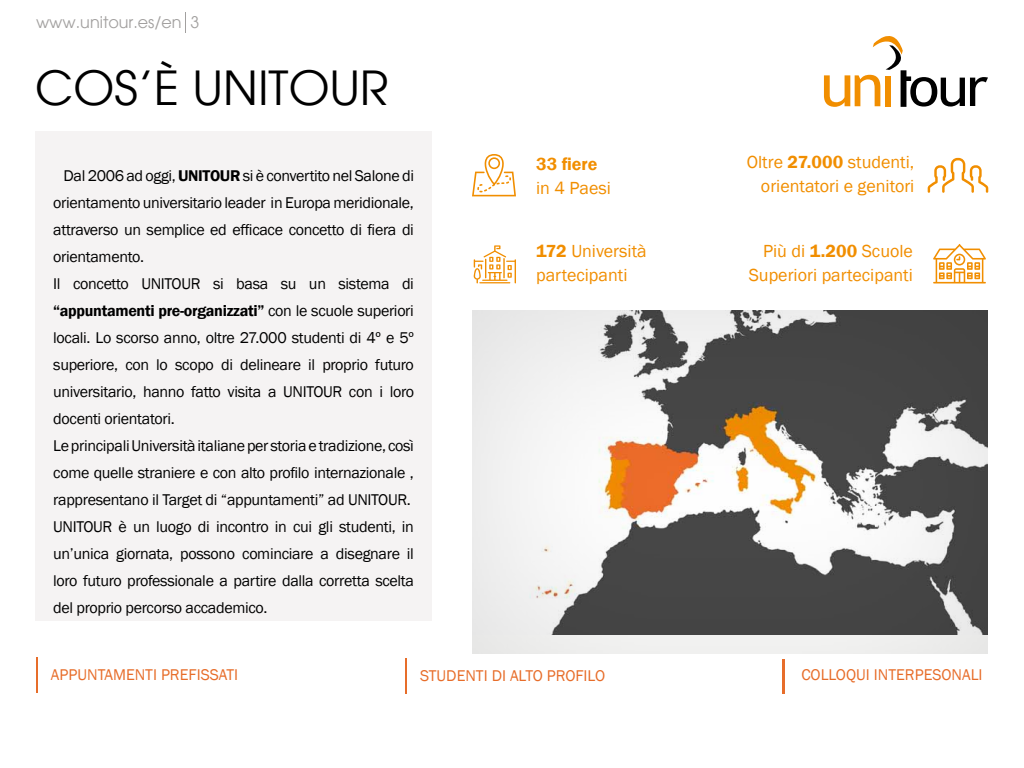
<style>
.page{position:relative;width:1024px;height:768px;background:#fff}
.page>*{position:absolute;margin:0;border:0;box-sizing:border-box;transform-origin:0 0}
.t1{font:47px "Avant Garde";color:#000}
.t2{font:18px/24px "Franklin Gothic";color:#f18e00;text-align:right}
.t3{font:600 18px "Franklin Gothic";color:#f18e00}
.t4{font:16px/27px "Franklin Gothic";letter-spacing:-.02em;color:#000}
.t5{font:16px "Franklin Gothic";color:#e76d2a}
.t6{font:16px "Avant Garde";color:#a2a09f}
.s1{font-weight:600}
</style>
<div class="page">
<svg style="left:185px;top:13px;width:1px;height:20px"></svg>
<div style="left:35px;top:131px;width:397px;height:490px;background:#f5f3f3"></div>
<hr style="left:36px;top:657px;width:2px;height:36px;background:#e76d2a">
<hr style="left:405px;top:658px;width:2px;height:36px;background:#e76d2a">
<hr style="left:782px;top:659px;width:3px;height:35px;background:#e76d2a">
<div style="left:471px;top:309px;width:518px;height:346px;background:#000;opacity:.14"></div>
<svg style="left:474px;top:245px;width:42px;height:38px"></svg>
<svg style="left:472px;top:154px;width:44px;height:42px"></svg>
<svg style="left:928px;top:158px;width:60px;height:35px"></svg>
<svg style="left:933px;top:244px;width:53px;height:39px"></svg>
<svg style="left:824px;top:36px;width:164px;height:71px"></svg>
<p class="t6" style="left:36px;top:12px;width:165px">www.unitour.es/en 3</p>
<h1 class="t1" style="left:35px;top:60px;width:355px">COS’È UNITOUR</h1>
<p class="t4" style="left:53px;top:162px;width:362px;text-indent:10px">Dal 2006 ad oggi, <span class="s1">UNITOUR</span> si è convertito nel Salone di orientamento universitario leader in Europa meridionale, attraverso un semplice ed efficace concetto di fiera di orientamento.<br>Il concetto UNITOUR si basa su un sistema di <span class="s1">“appuntamenti pre-organizzati”</span> con le scuole superiori locali. Lo scorso anno, oltre 27.000 studenti di 4º e 5º superiore, con lo scopo di delineare il proprio futuro universitario, hanno fatto visita a UNITOUR con i loro docenti orientatori.<br>Le principali Università italiane per storia e tradizione, così come quelle straniere e con alto profilo internazionale , rappresentano il Target di “appuntamenti” ad UNITOUR.<br>UNITOUR è un luogo di incontro in cui gli studenti, in un’unica giornata, possono cominciare a disegnare il loro futuro professionale a partire dalla corretta scelta del proprio percorso accademico.</p>
<p class="t3" style="left:536px;top:153px;width:63px">33 fiere</p>
<p class="t2" style="left:536px;top:177px;width:76px">in 4 Paesi</p>
<p class="t2" style="left:747px;top:150px;width:169px">Oltre <span class="s1">27.000</span> studenti, orientatori e genitori</p>
<p class="t2" style="left:536px;top:239px;width:112px;text-align:left"><span class="s1">172</span> Università partecipanti</p>
<p class="t2" style="left:749px;top:239px;width:166px">Più di <span class="s1">1.200</span> Scuole<br>Superiori partecipanti</p>
<p class="t5" style="left:51px;top:664px;width:189px">APPUNTAMENTI PREFISSATI</p>
<p class="t5" style="left:420px;top:665px;width:187px">STUDENTI DI ALTO PROFILO</p>
<p class="t5" style="left:801px;top:665px;width:183px">COLLOQUI INTERPESONALI</p>
</div>
